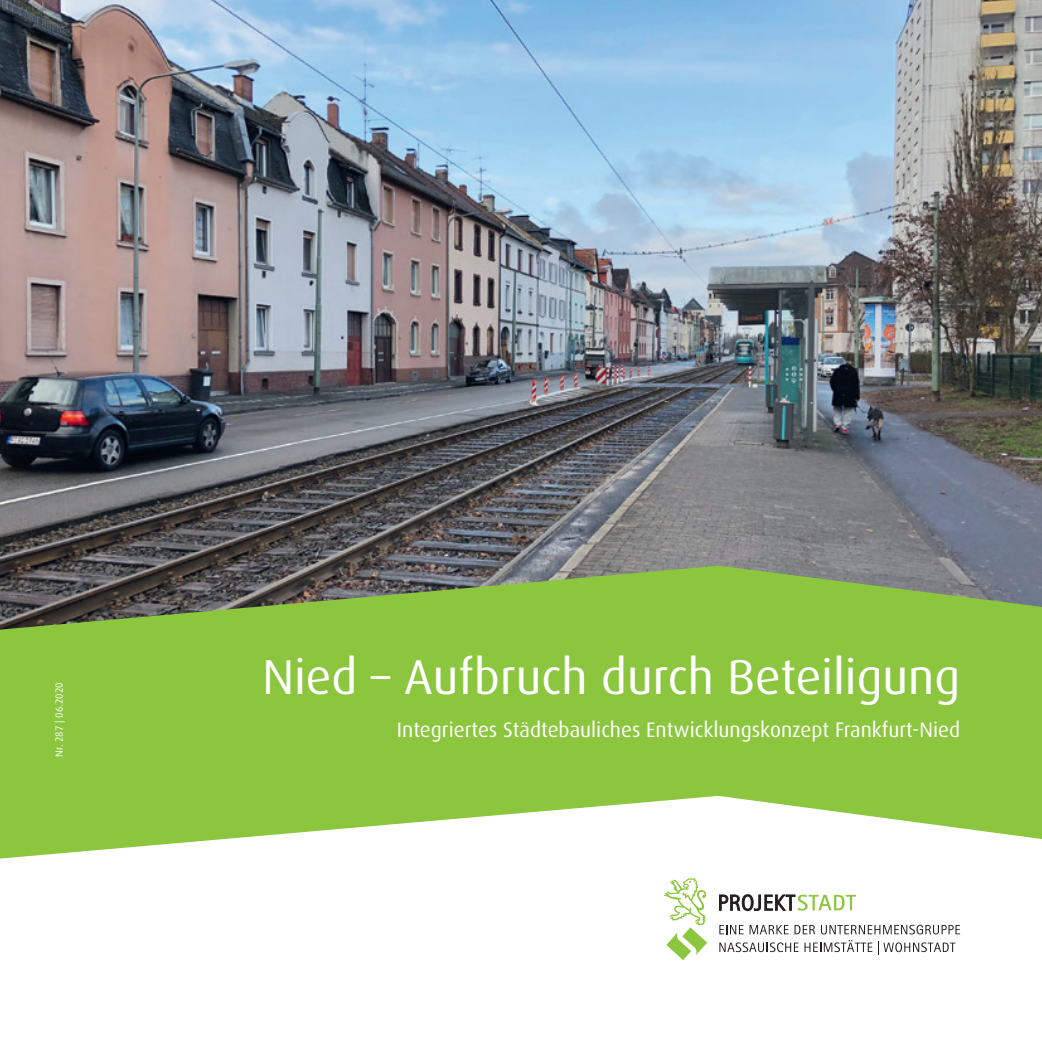
<style>
.page{position:relative;width:1042px;height:1042px;background:#fff}
.page>*{position:absolute;margin:0;border:0;box-sizing:border-box;transform-origin:0 0}
.t1{font:49px "Dax";color:#fff}
.t2{font:21px "Dax";color:#fff}
.t3{font:10.5px "Dax";color:#fff}
</style>
<div class="page">
<img style="left:0;top:0;width:1042px;height:566px">
<svg style="left:0;top:566px;width:1042px;height:292px;background:#94c257"></svg>
<svg style="left:719px;top:925px;width:24px;height:9px"></svg>
<svg style="left:749px;top:925px;width:39px;height:9px"></svg>
<svg style="left:794px;top:925px;width:21px;height:9px"></svg>
<svg style="left:821px;top:925px;width:139px;height:9px"></svg>
<svg style="left:719px;top:942px;width:79px;height:10px"></svg>
<svg style="left:804px;top:940px;width:68px;height:12px"></svg>
<svg style="left:878px;top:941px;width:77px;height:13px"></svg>
<svg style="left:719px;top:894px;width:137px;height:17px"></svg>
<svg style="left:663px;top:878px;width:44px;height:82px"></svg>
<p class="t3" style="left:53px;top:756px;width:76px;rotate:-90deg">Nr. 287 | 06.2020</p>
<p class="t1" style="left:262px;top:650px;width:699px">Nied – Aufbruch durch Beteiligung</p>
<p class="t2" style="left:397px;top:718px;width:565px">Integriertes Städtebauliches Entwicklungskonzept Frankfurt-Nied</p>
</div>
